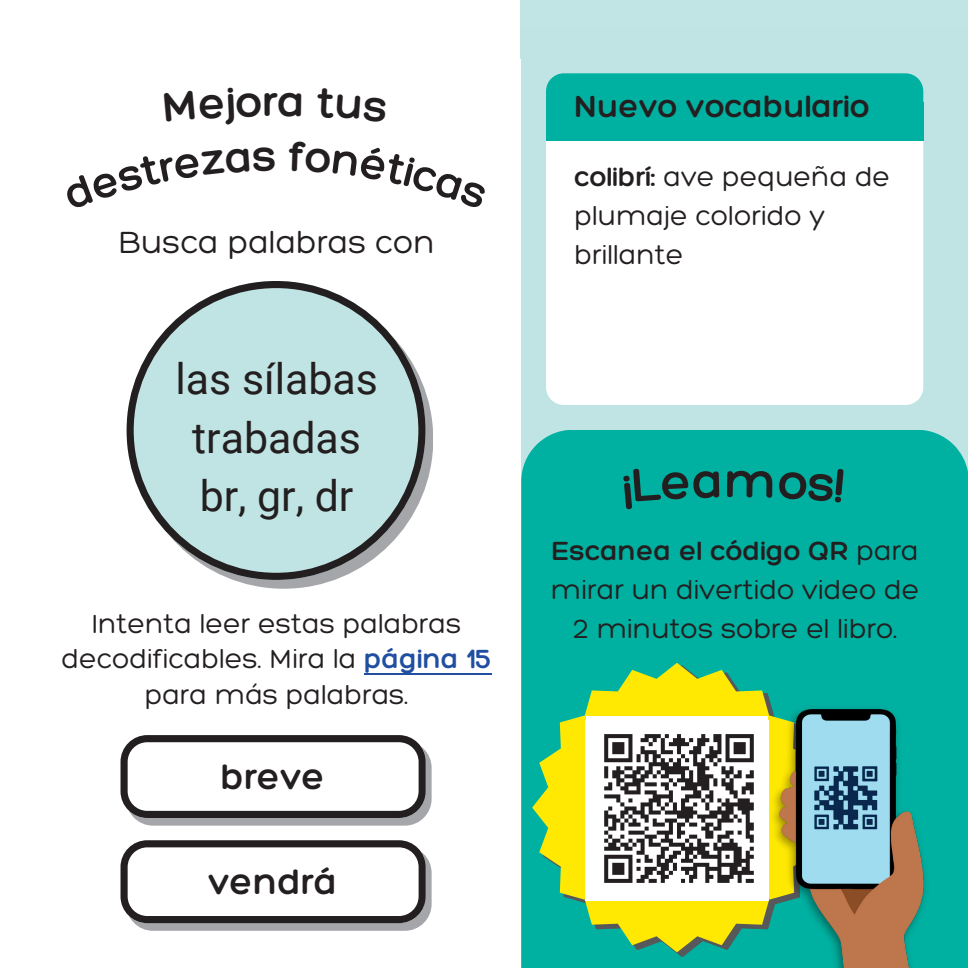
<style>
.page{position:relative;width:968px;height:968px;background:#fff}
.page>*{position:absolute;margin:0;border:0;box-sizing:border-box;transform-origin:0 0}
.t1{font:300 45px "Hero";color:#231f20}
.t2{font:42.75px/58.8px "Roboto";color:#231f20;text-align:center}
.t3{font:300 38px "Hero";color:#231f20}
.t4{font:300 33.25px "Hero";color:#231f20}
.t5{font:300 33.25px "Hero";color:#231f20}
.t6{font:300 28.5px/39.2px "Hero";color:#231f20;text-align:center}
.s1{color:#204fa2}
.s2{font-style:inherit}
</style>
<div class="page">
<div style="left:520px;top:0;width:448px;height:59px;background:#c1e5e4"></div>
<div style="left:521px;top:27px;width:447px;height:941px;background:#c0e4e3"></div>
<div style="left:521px;top:430px;width:447px;height:538px;background:#00b0a0"></div>
<div style="left:546px;top:140px;width:377px;height:265px;background:#fff"></div>
<div style="left:546px;top:73px;width:377px;height:29px;background:#00b0a0"></div>
<div style="left:546px;top:102px;width:377px;height:38px;background:#00b0a0"></div>
<svg style="left:127px;top:281px;width:298px;height:299px"></svg>
<svg style="left:532px;top:662px;width:289px;height:290px;background:#85ca4e"></svg>
<img style="left:586px;top:716px;width:179px;height:4px">
<svg style="left:120px;top:735px;width:311px;height:90px"></svg>
<svg style="left:120px;top:840px;width:311px;height:90px"></svg>
<hr style="left:364px;top:673px;width:128px;height:1px;background:#204fa2">
<div style="left:585px;top:720px;width:184px;height:180px;background:#fff"></div>
<img style="left:604px;top:734px;width:150px;height:149px">
<img style="left:765px;top:699px;width:167px;height:269px">
<div style="left:623px;top:466px;width:96px;height:43px;background:#00b0a0"></div>
<svg style="left:727px;top:470px;width:45px;height:28px"></svg>
<div style="left:778px;top:468px;width:65px;height:34px;background:#00b0a0"></div>
<h2 class="t1" style="left:263px;top:78px;width:17px">r</h2>
<p class="t4" style="left:118px;top:223px;width:318px">Busca palabras con</p>
<p class="t2" style="left:175px;top:347px;width:204px">las sílabas trabadas br, gr, dr</p>
<p class="t6" style="left:61px;top:606px;width:432px;line-height:35.5px">Intenta leer estas palabras decodificables. Mira la <span class="s1">página 15 </span>para más palabras.</p>
<p class="t3" style="left:221px;top:756px;width:106px">breve</p>
<p class="t3" style="left:209px;top:861px;width:130px">vendrá</p>
<h2 class="t5" style="left:574px;top:89px;width:297px">Nuevo vocabulario</h2>
<p class="t6" style="left:574px;top:157px;width:317px;text-align:left"><span class="s2">colibrí:</span> ave pequeña de plumaje colorido y brillante</p>
<p class="t6" style="left:551px;top:531px;width:370px"><span class="s2">Escanea el código QR</span> para mirar un divertido video de<br>2 minutos sobre el libro.</p>
</div>
